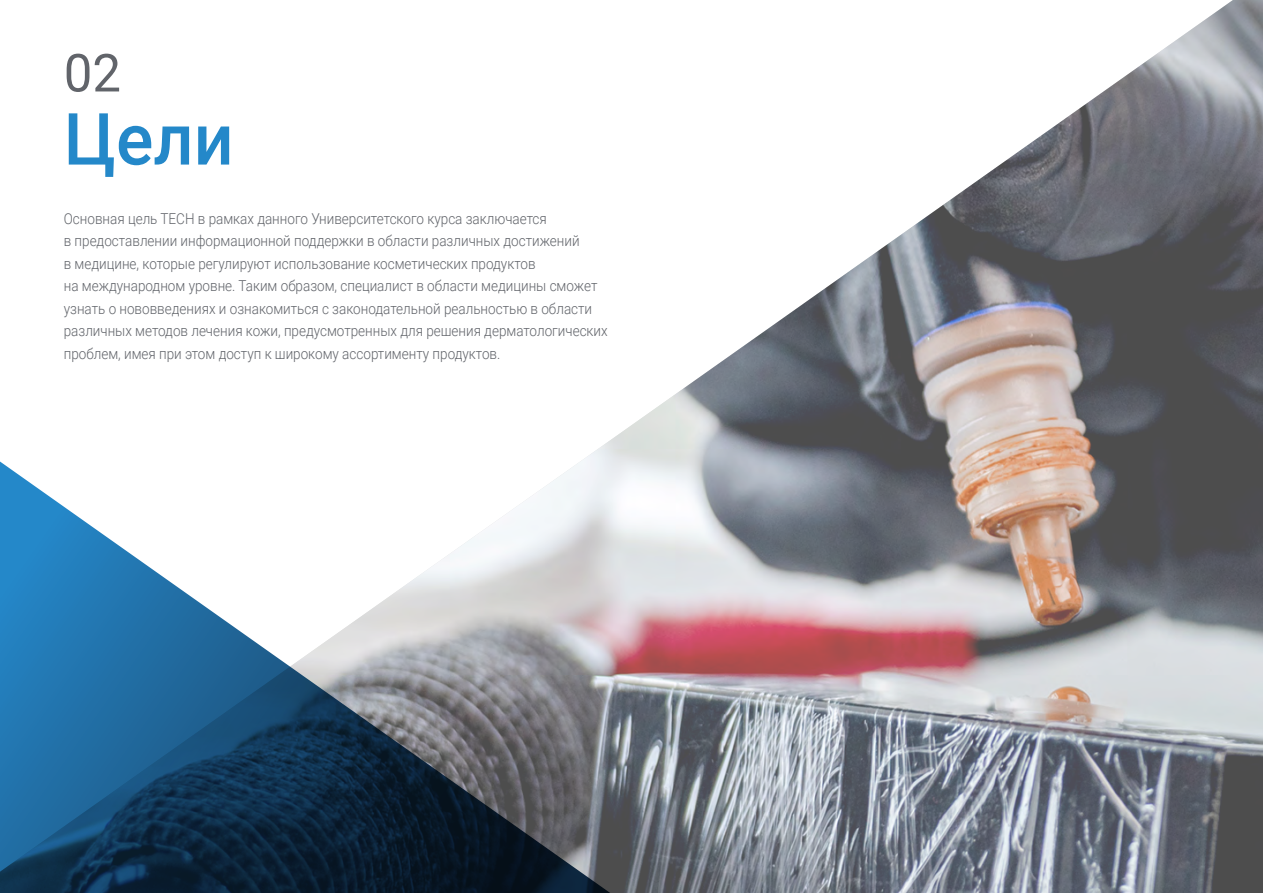
<style>
.page{position:relative;width:1263px;height:893px;background:#fff}
.page>*{position:absolute;margin:0;border:0;box-sizing:border-box;transform-origin:0 0}
.t1{font:500 72px "Roboto";color:#2488c9}
.t2{font:52.5px "Roboto";color:#61646a}
.t3{font:300 15px/22.5px "Roboto";color:#61646a;scale:.9 1}
</style>
<div class="page">
<img style="left:602px;top:0;width:661px;height:893px">
<svg style="left:0;top:446px;width:640px;height:447px"></svg>
<h2 class="t2" style="left:64px;top:36px;width:59px">02</h2>
<h1 class="t1" style="left:64px;top:89px;width:171px">Цели</h1>
<p class="t3" style="left:64px;top:207px;width:606px">Основная цель TECH в рамках данного Университетского курса заключается<br>в предоставлении информационной поддержки в области различных достижений<br>в медицине, которые регулируют использование косметических продуктов<br>на международном уровне. Таким образом, специалист в области медицины сможет узнать о нововведениях и ознакомиться с законодательной реальностью в области различных методов лечения кожи, предусмотренных для решения дерматологических проблем, имея при этом доступ к широкому ассортименту продуктов.</p>
</div>
